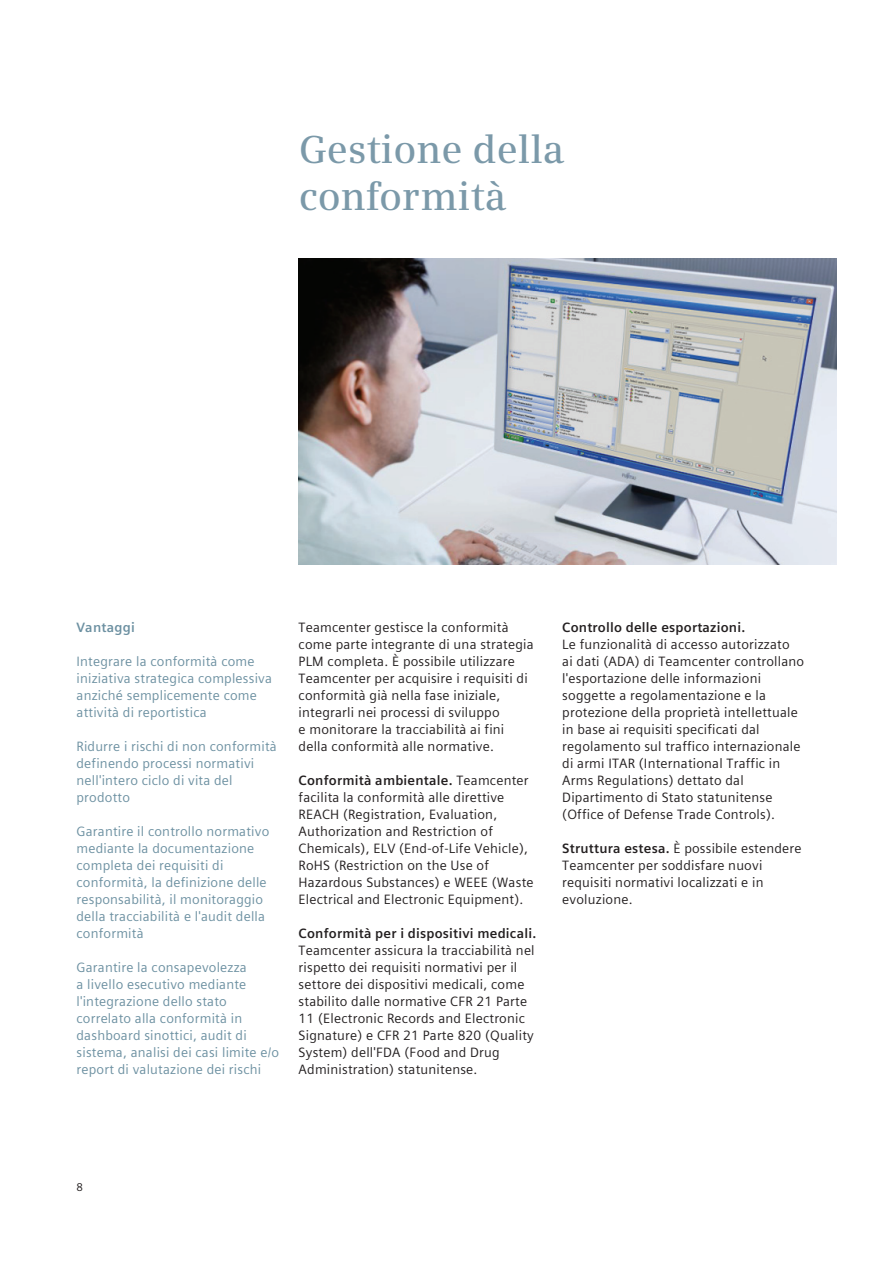
<style>
.page{position:relative;width:893px;height:1263px;background:#fff}
.page>*{position:absolute;margin:0;border:0;box-sizing:border-box;transform-origin:0 0}
._01__Headline__26pt{font:600 39px/46.8px "Siemens Serif";color:#7b99a9}
._04__Copy___9pt_4mm{font:13.5px/17px "Siemens Sans Global";letter-spacing:.015em;color:#231f20}
._05__Marginal_notes{font:13.5px/17px "Siemens Sans Global";letter-spacing:.015em;color:#6c90a1}
._05__Marginal_notes-2{font:700 13.5px "Siemens Sans Global";letter-spacing:.015em;color:#6c90a1}
.t1{font:11.25px "Siemens Sans";color:#231f20}
.s1{font-weight:700}
</style>
<div class="page">
<img style="left:299px;top:258px;width:537px;height:306px">
<p class="_01__Headline__26pt" style="left:299px;top:126px;width:267px">Gestione della conformità</p>
<p class="_05__Marginal_notes-2" style="left:77px;top:617px;width:60px">Vantaggi</p>
<p class="_05__Marginal_notes" style="left:77px;top:653px;width:197px">Integrare la conformità come iniziativa strategica complessiva anziché semplicemente come attività di reportistica</p>
<p class="_05__Marginal_notes" style="left:77px;top:738px;width:202px">Ridurre i rischi di non conformità definendo processi normativi nell'intero ciclo di vita del prodotto</p>
<p class="_05__Marginal_notes" style="left:77px;top:823px;width:194px">Garantire il controllo normativo mediante la documentazione completa dei requisiti di conformità, la definizione delle responsabilità, il monitoraggio della tracciabilità e l'audit della conformità</p>
<p class="_05__Marginal_notes" style="left:77px;top:959px;width:204px">Garantire la consapevolezza<br>a livello esecutivo mediante l'integrazione dello stato correlato alla conformità in dashboard sinottici, audit di sistema, analisi dei casi limite e/o report di valutazione dei rischi</p>
<p class="_04__Copy___9pt_4mm" style="left:299px;top:619px;width:236px">Teamcenter gestisce la conformità come parte integrante di una strategia PLM completa. È possibile utilizzare Teamcenter per acquisire i requisiti di conformità già nella fase iniziale, integrarli nei processi di sviluppo<br>e monitorare la tracciabilità ai fini della conformità alle normative.</p>
<p class="_04__Copy___9pt_4mm" style="left:299px;top:772px;width:236px"><span class="s1">Conformità ambientale.</span> Teamcenter facilita la conformità alle direttive REACH (Registration, Evaluation, Authorization and Restriction of Chemicals), ELV (End-of-Life Vehicle), RoHS (Restriction on the Use of Hazardous Substances) e WEEE (Waste Electrical and Electronic Equipment).</p>
<p class="_04__Copy___9pt_4mm" style="left:299px;top:925px;width:239px"><span class="s1">Conformità per i dispositivi medicali.<br></span>Teamcenter assicura la tracciabilità nel rispetto dei requisiti normativi per il settore dei dispositivi medicali, come stabilito dalle normative CFR 21 Parte 11 (Electronic Records and Electronic Signature) e CFR 21 Parte 820 (Quality System) dell'FDA (Food and Drug Administration) statunitense.</p>
<p class="_04__Copy___9pt_4mm" style="left:562px;top:619px;width:243px"><span class="s1">Controllo delle esportazioni.<br></span>Le funzionalità di accesso autorizzato<br>ai dati (ADA) di Teamcenter controllano l'esportazione delle informazioni soggette a regolamentazione e la protezione della proprietà intellettuale in base ai requisiti specificati dal regolamento sul traffico internazionale di armi ITAR (International Traffic in Arms Regulations) dettato dal Dipartimento di Stato statunitense (Office of Defense Trade Controls).</p>
<p class="_04__Copy___9pt_4mm" style="left:562px;top:840px;width:241px"><span class="s1">Struttura estesa.</span> È possibile estendere<br>Teamcenter per soddisfare nuovi requisiti normativi localizzati e in evoluzione.</p>
<p class="t1" style="left:77px;top:1180px;width:8px">8</p>
</div>
